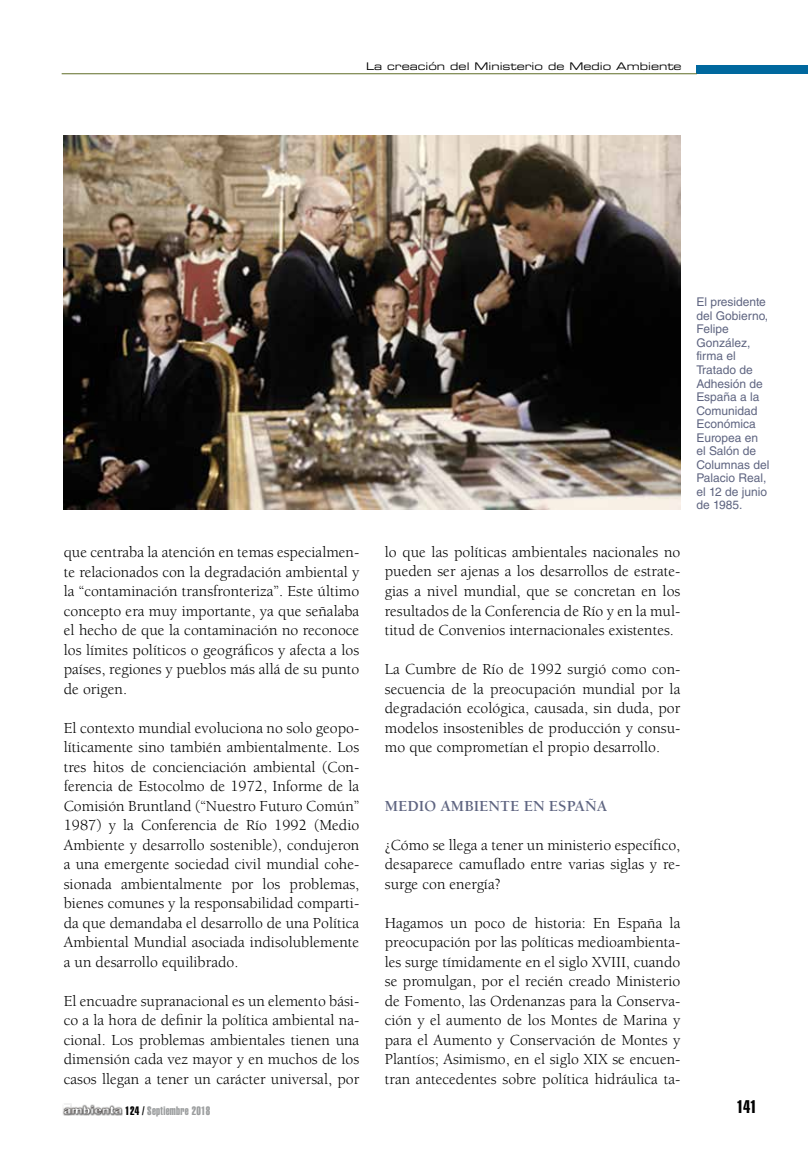
<style>
.page{position:relative;width:808px;height:1149px;background:#fff}
.page>*{position:absolute;margin:0;border:0;box-sizing:border-box;transform-origin:0 0}
.t1{font:18px "Helvetica LT Std Extra Comp";color:#000}
.t2{font:15.75px/19.5px "Berkeley Std";color:#000;text-align:justify}
.t3{font:700 15.75px "Berkeley Std";color:#5f6581}
.t4{font:12px/13.5px "Helvetica LT Std";color:#5f6581}
.t5{font:12px "Helvetica LT Std Extra Comp";letter-spacing:.025em;color:#9c9e9f}
.t6{font:10.5px "Eurostile LT Std Ex 2";color:#000}
.s1{color:#000}
</style>
<div class="page">
<div style="left:696px;top:65px;width:112px;height:9px;background:#00689e"></div>
<hr style="left:62px;top:73px;width:635px;height:1px;background:#5f6d27">
<img style="left:62px;top:1103px;width:61px;height:13px">
<img style="left:64px;top:135px;width:616px;height:374px">
<p class="t6" style="left:366px;top:59px;width:317px">La creación del Ministerio de Medio Ambiente</p>
<p class="t2" style="left:64px;top:542px;width:297px">que centraba la atención en temas especialmen&shy;te relacionados con la degradación ambiental y la “contaminación transfronteriza”. Este último concepto era muy importante, ya que señalaba el hecho de que la contaminación no reconoce los límites políticos o geográficos y afecta a los países, regiones y pueblos más allá de su punto de origen.</p>
<p class="t2" style="left:64px;top:718px;width:297px">El contexto mundial evoluciona no solo geopo&shy;líticamente sino también ambientalmente. Los tres hitos de concienciación ambiental (Con&shy;ferencia de Estocolmo de 1972, Informe de la Comisión Bruntland (“Nuestro Futuro Común” 1987) y la Conferencia de Río 1992 (Medio Ambiente y desarrollo sostenible), condujeron a una emergente sociedad civil mundial cohe&shy;sionada ambientalmente por los problemas, bienes comunes y la responsabilidad comparti&shy;da que demandaba el desarrollo de una Política Ambiental Mundial asociada indisolublemente a un desarrollo equilibrado.</p>
<p class="t2" style="left:64px;top:991px;width:297px">El encuadre supranacional es un elemento bási&shy;co a la hora de definir la política ambiental na&shy;cional. Los problemas ambientales tienen una dimensión cada vez mayor y en muchos de los casos llegan a tener un carácter universal, por</p>
<p class="t2" style="left:385px;top:542px;width:297px">lo que las políticas ambientales nacionales no pueden ser ajenas a los desarrollos de estrate&shy;gias a nivel mundial, que se concretan en los resultados de la Conferencia de Río y en la mul&shy;titud de Convenios internacionales existentes.</p>
<p class="t2" style="left:385px;top:659px;width:297px">La Cumbre de Río de 1992 surgió como con&shy;secuencia de la preocupación mundial por la degradación ecológica, causada, sin duda, por modelos insostenibles de producción y consu&shy;mo que comprometían el propio desarrollo.</p>
<p class="t4" style="left:696px;top:295px;width:75px">El presidente del Gobierno,<br>Felipe<br>González, firma el<br>Tratado de<br>Adhesión de<br>España a la<br>Comunidad<br>Económica<br>Europea en el Salón de<br>Columnas del<br>Palacio Real, el 12 de junio de 1985.</p>
<p class="t3" style="left:385px;top:797px;width:224px">MEDIO AMBIENTE EN ESPAÑA</p>
<p class="t2" style="left:385px;top:835px;width:297px">¿Cómo se llega a tener un ministerio específico, desaparece camuflado entre varias siglas y re&shy;surge con energía?</p>
<p class="t2" style="left:385px;top:913px;width:297px">Hagamos un poco de historia: En España la preocupación por las políticas medioambienta&shy;les surge tímidamente en el siglo XVIII, cuando se promulgan, por el recién creado Ministerio de Fomento, las Ordenanzas para la Conserva&shy;ción y el aumento de los Montes de Marina y para el Aumento y Conservación de Montes y Plantíos; Asimismo, en el siglo XIX se encuen&shy;tran antecedentes sobre política hidráulica ta-</p>
<p class="t5" style="left:125px;top:1103px;width:87px"><span class="s1">124 /</span> Septiembre 2018</p>
<p class="t1" style="left:737px;top:1095px;width:21px">141</p>
</div>
